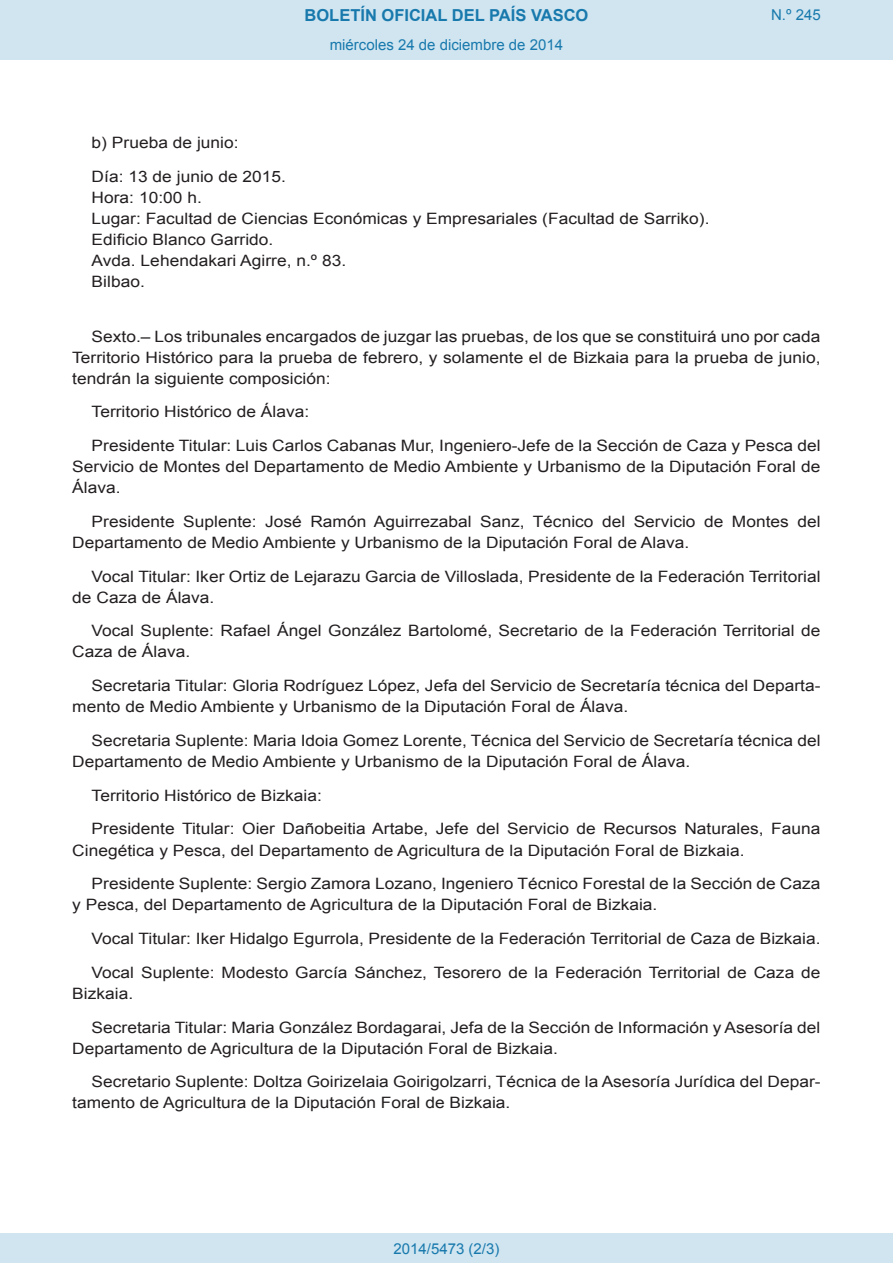
<style>
.page{position:relative;width:893px;height:1263px;background:#fff}
.page>*{position:absolute;margin:0;border:0;box-sizing:border-box;transform-origin:0 0}
.t1{font:700 16.5px "Arial";color:#1879ad}
.BOPVDetalle{font:15.6px/21px "Arial";color:#231f20;scale:1.11 1}
.BOPVLista{font:15.6px "Arial";color:#231f20;scale:1.11 1}
.Paginacion_Centro{font:15px "Arial";color:#1879ad}
</style>
<div class="page">
<div style="left:0;top:0;width:893px;height:60px;background:#d0e5f0"></div>
<div style="left:0;top:1233px;width:893px;height:30px;background:#d0e5f0"></div>
<p class="t1" style="left:305px;top:4px;width:285px">BOLETÍN OFICIAL DEL PAÍS VASCO</p>
<p class="Paginacion_Centro" style="left:330px;top:35px;width:235px">miércoles 24 de diciembre de 2014</p>
<p class="BOPVDetalle" style="left:92px;top:132px;width:134px">b) Prueba de junio:</p>
<p class="BOPVLista" style="left:92px;top:166px;width:177px">Día: 13 de junio de 2015.</p>
<p class="BOPVLista" style="left:92px;top:187px;width:101px">Hora: 10:00 h.</p>
<p class="BOPVLista" style="left:92px;top:208px;width:558px">Lugar: Facultad de Ciencias Económicas y Empresariales (Facultad de Sarriko).</p>
<p class="BOPVLista" style="left:92px;top:229px;width:165px">Edificio Blanco Garrido.</p>
<p class="BOPVLista" style="left:92px;top:250px;width:231px">Avda. Lehendakari Agirre, n.º 83.</p>
<p class="BOPVLista" style="left:92px;top:271px;width:49px">Bilbao.</p>
<p class="Paginacion_Centro" style="left:771px;top:5px;width:51px">N.º 245</p>
<p class="BOPVDetalle" style="left:72px;top:326px;width:676px;text-align:justify;text-indent:19px">Sexto.– Los tribunales encargados de juzgar las pruebas, de los que se constituirá uno por cada Territorio Histórico para la prueba de febrero, y solamente el de Bizkaia para la prueba de junio, tendrán la siguiente composición:</p>
<p class="BOPVDetalle" style="left:92px;top:402px;width:198px">Territorio Histórico de Álava:</p>
<p class="BOPVDetalle" style="left:72px;top:435px;width:676px;text-align:justify;text-indent:19px">Presidente Titular: Luis Carlos Cabanas Mur, Ingeniero-Jefe de la Sección de Caza y Pesca del Servicio de Montes del Departamento de Medio Ambiente y Urbanismo de la Diputación Foral de Álava.</p>
<p class="BOPVDetalle" style="left:72px;top:511px;width:676px;text-indent:19px">Presidente Suplente: José Ramón Aguirrezabal Sanz, Técnico del Servicio de Montes del<br>Departamento de Medio Ambiente y Urbanismo de la Diputación Foral de Alava.</p>
<p class="BOPVDetalle" style="left:72px;top:566px;width:676px;text-indent:19px">Vocal Titular: Iker Ortiz de Lejarazu Garcia de Villoslada, Presidente de la Federación Territorial de Caza de Álava.</p>
<p class="BOPVDetalle" style="left:72px;top:621px;width:676px;text-indent:19px">Vocal Suplente: Rafael Ángel González Bartolomé, Secretario de la Federación Territorial de<br>Caza de Álava.</p>
<p class="BOPVDetalle" style="left:72px;top:675px;width:676px;text-indent:19px">Secretaria Titular: Gloria Rodríguez López, Jefa del Servicio de Secretaría técnica del Departa&shy;mento de Medio Ambiente y Urbanismo de la Diputación Foral de Álava.</p>
<p class="BOPVDetalle" style="left:72px;top:730px;width:676px;text-indent:19px">Secretaria Suplente: Maria Idoia Gomez Lorente, Técnica del Servicio de Secretaría técnica del<br>Departamento de Medio Ambiente y Urbanismo de la Diputación Foral de Álava.</p>
<p class="BOPVDetalle" style="left:92px;top:785px;width:209px">Territorio Histórico de Bizkaia:</p>
<p class="BOPVDetalle" style="left:72px;top:819px;width:676px;text-indent:19px">Presidente Titular: Oier Dañobeitia Artabe, Jefe del Servicio de Recursos Naturales, Fauna<br>Cinegética y Pesca, del Departamento de Agricultura de la Diputación Foral de Bizkaia.</p>
<p class="BOPVDetalle" style="left:72px;top:873px;width:676px;text-indent:19px">Presidente Suplente: Sergio Zamora Lozano, Ingeniero Técnico Forestal de la Sección de Caza y Pesca, del Departamento de Agricultura de la Diputación Foral de Bizkaia.</p>
<p class="BOPVDetalle" style="left:92px;top:928px;width:658px">Vocal Titular: Iker Hidalgo Egurrola, Presidente de la Federación Territorial de Caza de Bizkaia.</p>
<p class="BOPVDetalle" style="left:72px;top:962px;width:676px;text-indent:19px">Vocal Suplente: Modesto García Sánchez, Tesorero de la Federación Territorial de Caza de<br>Bizkaia.</p>
<p class="BOPVDetalle" style="left:72px;top:1017px;width:676px;text-indent:19px">Secretaria Titular: Maria González Bordagarai, Jefa de la Sección de Información y Asesoría del<br>Departamento de Agricultura de la Diputación Foral de Bizkaia.</p>
<p class="BOPVDetalle" style="left:72px;top:1071px;width:676px;text-indent:19px">Secretario Suplente: Doltza Goirizelaia Goirigolzarri, Técnica de la Asesoría Jurídica del Depar&shy;tamento de Agricultura de la Diputación Foral de Bizkaia.</p>
<p class="Paginacion_Centro" style="left:393px;top:1238px;width:107px">2014/5473 (2/3)</p>
</div>
